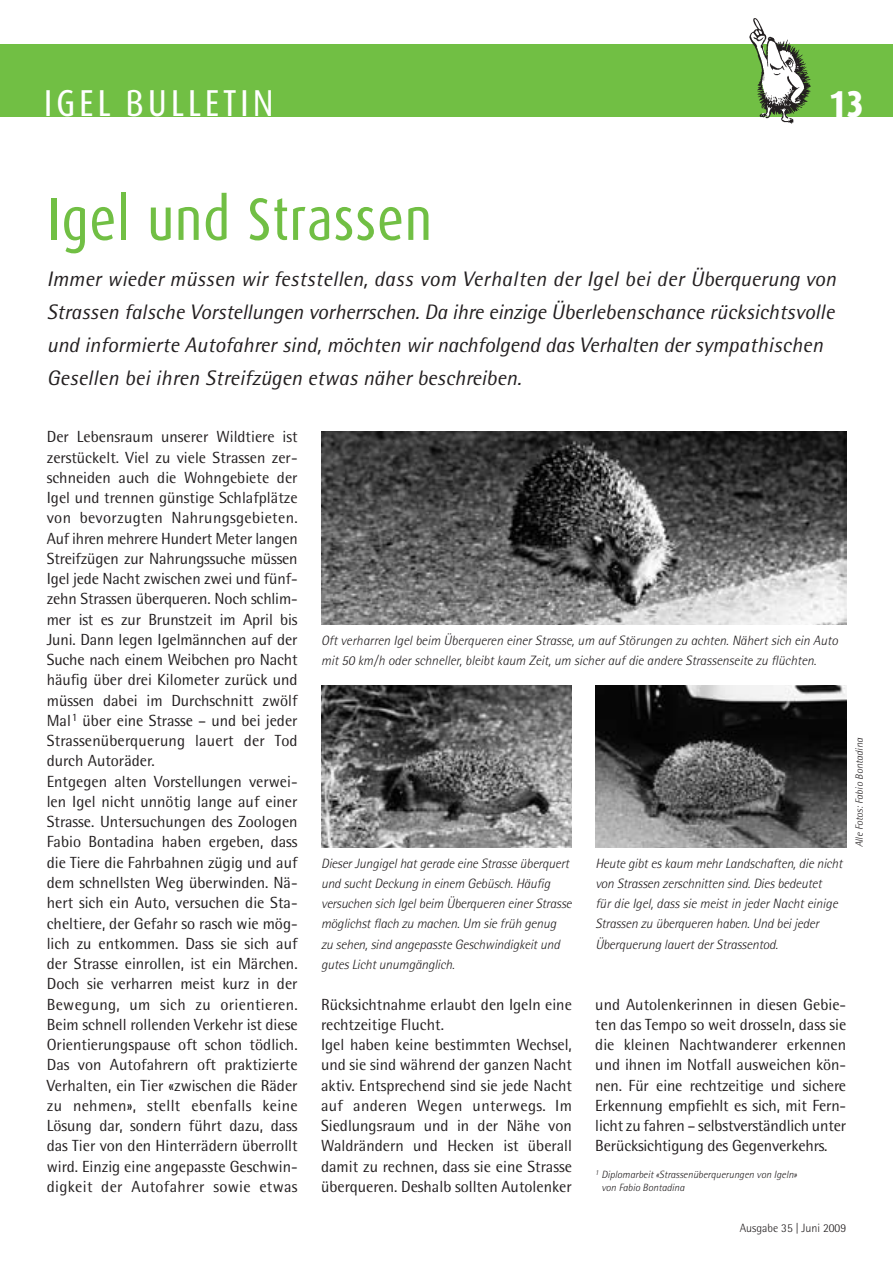
<style>
.page{position:relative;width:893px;height:1263px;background:#fff}
.page>*{position:absolute;margin:0;border:0;box-sizing:border-box;transform-origin:0 0}
.t1{font:60px "Dax Condensed";color:#71bf44}
.t2{font:37.5px "Dax Condensed";letter-spacing:.1em;color:#fff}
.t3{font:800 37.5px "Dax Condensed";color:#fff}
.t4{font:italic 21px/33px "Rotis Semi Sans";color:#231f20}
.t5{font:16.2px/20.2px "Rotis Semi Sans";color:#231f20}
.t6{font:italic 300 13.5px/20.2px "Rotis Semi Sans";letter-spacing:-.01em;color:#231f20}
.t7{font:300 12px "Rotis Semi Sans";color:#231f20}
.t8{font:italic 300 10.5px/13.5px "Rotis Semi Sans";color:#231f20}
</style>
<div class="page">
<div style="left:0;top:44px;width:893px;height:72px;background:#71bf44"></div>
<img style="left:749px;top:18px;width:63px;height:106px">
<img style="left:321px;top:685px;width:251px;height:162px">
<img style="left:595px;top:685px;width:251px;height:162px">
<img style="left:321px;top:431px;width:525px;height:194px">
<h2 class="t2" style="left:44px;top:83px;width:231px">Igel Bulletin</h2>
<h2 class="t3" style="left:829px;top:83px;width:36px">13</h2>
<h1 class="t1" style="left:47px;top:186px;width:387px">Igel und Strassen</h1>
<p class="t4" style="left:47px;top:262px;width:791px">Immer wieder müssen wir feststellen, dass vom Verhalten der Igel bei der Überquerung von Strassen falsche Vorstellungen vorherrschen. Da ihre einzige Überlebenschance rücksichtsvolle und informierte Autofahrer sind, möchten wir nachfolgend das Verhalten der sympathischen Gesellen bei ihren Streifzügen etwas näher beschreiben.</p>
<p class="t5" style="left:47px;top:427px;width:252px">Der Lebensraum unserer Wildtiere ist zerstückelt. Viel zu viele Strassen zer&shy;schneiden auch die Wohngebiete der Igel und trennen günstige Schlafplätze von bevorzugten Nahrungsgebieten.<br>Auf ihren mehrere Hundert Meter langen Streifzügen zur Nahrungssuche müssen Igel jede Nacht zwischen zwei und fünf&shy;zehn Strassen überqueren. Noch schlim&shy;mer ist es zur Brunstzeit im April bis Juni. Dann legen Igelmännchen auf der Suche nach einem Weibchen pro Nacht häufig über drei Kilometer zurück und müssen dabei im Durchschnitt zwölf Mal<sup>1</sup> über eine Strasse – und bei jeder Strassenüberquerung lauert der Tod durch Autoräder.<br>Entgegen alten Vorstellungen verwei&shy;len Igel nicht unnötig lange auf einer Strasse. Untersuchungen des Zoologen Fabio Bontadina haben ergeben, dass die Tiere die Fahrbahnen zügig und auf dem schnellsten Weg überwinden. Nä&shy;hert sich ein Auto, versuchen die Sta&shy;cheltiere, der Gefahr so rasch wie mög&shy;lich zu entkommen. Dass sie sich auf der Strasse einrollen, ist ein Märchen.<br>Doch sie verharren meist kurz in der Bewegung, um sich zu orientieren.<br>Beim schnell rollenden Verkehr ist diese Orientierungspause oft schon tödlich.<br>Das von Autofahrern oft praktizierte Verhalten, ein Tier «zwischen die Räder zu nehmen», stellt ebenfalls keine Lösung dar, sondern führt dazu, dass das Tier von den Hinterrädern überrollt wird. Einzig eine angepasste Geschwin&shy;digkeit der Autofahrer sowie etwas</p>
<p class="t6" style="left:321px;top:630px;width:518px">Oft verharren Igel beim Überqueren einer Strasse, um auf Störungen zu achten. Nähert sich ein Auto mit 50 km/h oder schneller, bleibt kaum Zeit, um sicher auf die andere Strassenseite zu flüchten.</p>
<p class="t6" style="left:321px;top:853px;width:252px">Dieser Jungigel hat gerade eine Strasse überquert und sucht Deckung in einem Gebüsch. Häufig versuchen sich Igel beim Überqueren einer Strasse möglichst flach zu machen. Um sie früh genug<br>zu sehen, sind angepasste Geschwindigkeit und gutes Licht unumgänglich.</p>
<p class="t6" style="left:595px;top:853px;width:249px">Heute gibt es kaum mehr Landschaften, die nicht von Strassen zerschnitten sind. Dies bedeutet<br>für die Igel, dass sie meist in jeder Nacht einige Strassen zu überqueren haben. Und bei jeder Überquerung lauert der Strassentod.</p>
<p class="t8" style="left:852px;top:847px;width:111px;rotate:-90deg">Alle Fotos: Fabio Bontadina</p>
<p class="t5" style="left:321px;top:994px;width:252px">Rücksichtnahme erlaubt den Igeln eine rechtzeitige Flucht.<br>Igel haben keine bestimmten Wechsel, und sie sind während der ganzen Nacht aktiv. Entsprechend sind sie jede Nacht auf anderen Wegen unterwegs. Im Siedlungsraum und in der Nähe von Waldrändern und Hecken ist überall damit zu rechnen, dass sie eine Strasse überqueren. Deshalb sollten Autolenker</p>
<p class="t5" style="left:595px;top:994px;width:252px;text-align:justify">und Autolenkerinnen in diesen Gebie&shy;ten das Tempo so weit drosseln, dass sie die kleinen Nachtwanderer erkennen und ihnen im Notfall ausweichen kön&shy;nen. Für eine rechtzeitige und sichere Erkennung empfiehlt es sich, mit Fern&shy;licht zu fahren – selbstverständlich unter Berücksichtigung des Gegenverkehrs.</p>
<p class="t8" style="left:601px;top:1167px;width:197px;text-indent:-6px"><sup>1</sup> Diplomarbeit «Strassenüberquerungen von Igeln» von Fabio Bontadina</p>
<p class="t7" style="left:740px;top:1221px;width:108px">Ausgabe 35 | Juni 2009</p>
</div>
